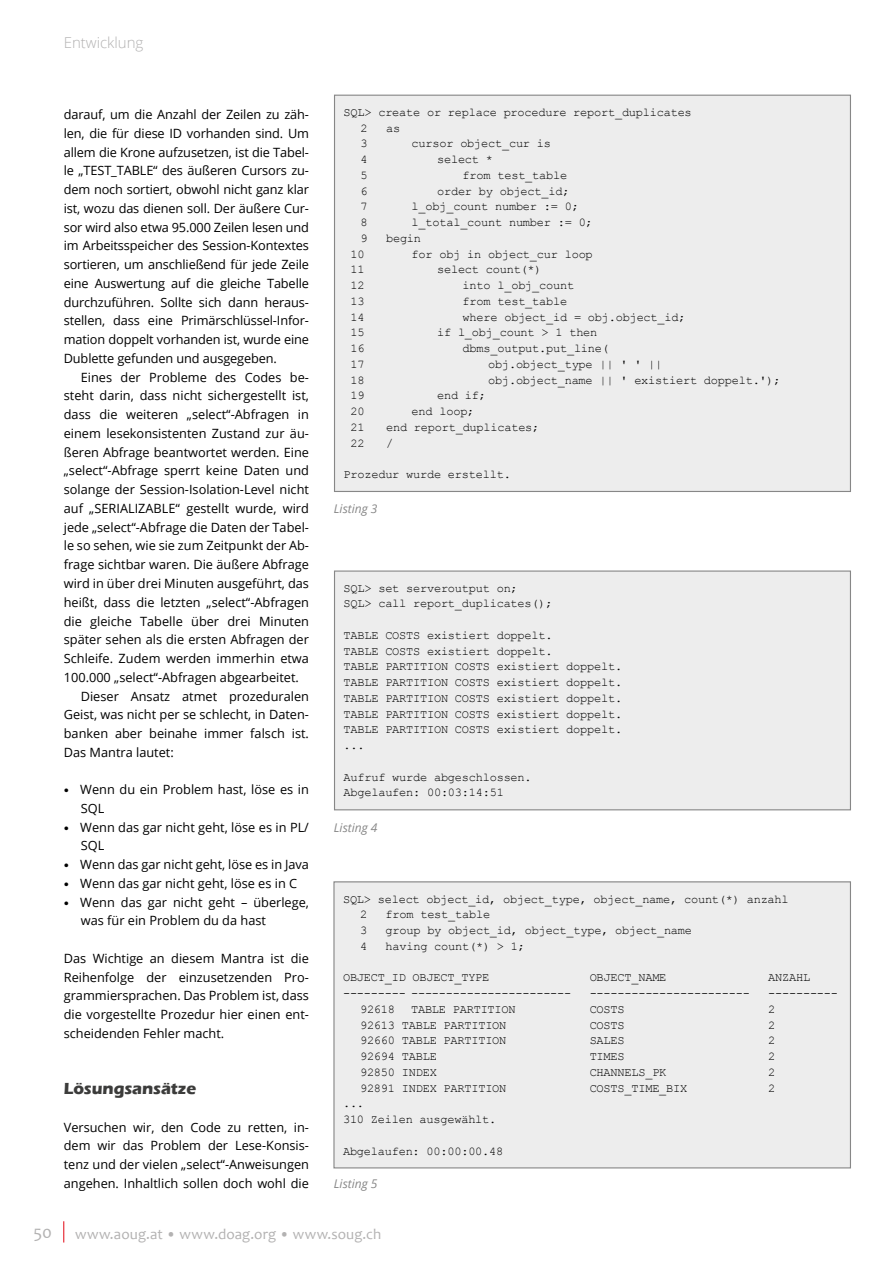
<style>
.page{position:relative;width:893px;height:1263px;background:#fff}
.page>*{position:absolute;margin:0;border:0;box-sizing:border-box;transform-origin:0 0}
.t1{font:18px "Candara";color:#b3b2b2}
.t2{font:700 16.5px "Eras ITC";letter-spacing:-.005em;color:#3c3c3b}
.t3{font:15px "Candara";letter-spacing:.01em;color:#b3b2b2}
.t4{font:300 15px "Open Sans";color:#b3b2b2}
.t5{font:12.75px/18.8px "Open Sans";color:#000;text-align:justify}
.t6{font:12px/15.8px "Courier New";letter-spacing:-.02em;color:#000}
.t7{font:italic 12px "Open Sans";color:#878787}
.s1{font-family:"Stone Serif Std";font-weight:500;font-size:10.5px}
</style>
<div class="page">
<svg style="left:63px;top:1221px;width:1px;height:21px"></svg>
<div style="left:334px;top:571px;width:516px;height:239px;background:#ededed"></div>
<div style="left:334px;top:570px;width:517px;height:240px;border:1px solid #878787"></div>
<div style="left:334px;top:95px;width:516px;height:396px;background:#ededed"></div>
<div style="left:334px;top:882px;width:516px;height:286px;background:#ededed"></div>
<div style="left:333px;top:881px;width:518px;height:287px;border:1px solid #878787"></div>
<p class="t4" style="left:64px;top:32px;width:81px">Entwicklung</p>
<p class="t5" style="left:64px;top:105px;width:247px">darauf, um die Anzahl der Zeilen zu zäh&shy;len, die für diese ID vorhanden sind. Um allem die Krone aufzusetzen, ist die Tabel&shy;le „TEST_TABLE“ des äußeren Cursors zu&shy;dem noch sortiert, obwohl nicht ganz klar ist, wozu das dienen soll. Der äußere Cur&shy;sor wird also etwa 95.000 Zeilen lesen und im Arbeitsspeicher des Session-Kontextes sortieren, um anschließend für jede Zeile eine Auswertung auf die gleiche Tabelle durchzuführen. Sollte sich dann heraus&shy;stellen, dass eine Primärschlüssel-Infor&shy;mation doppelt vorhanden ist, wurde eine Dublette gefunden und ausgegeben.</p>
<p class="t5" style="left:81px;top:367px;width:230px">Eines der Probleme des Codes be-</p>
<p class="t5" style="left:64px;top:386px;width:247px">steht darin, dass nicht sichergestellt ist,</p>
<p class="t5" style="left:64px;top:405px;width:247px">dass die weiteren „select“-Abfragen in</p>
<p class="t5" style="left:64px;top:424px;width:247px">einem lesekonsistenten Zustand zur äu-</p>
<p class="t5" style="left:64px;top:442px;width:247px">ßeren Abfrage beantwortet werden. Eine</p>
<p class="t5" style="left:64px;top:461px;width:247px">„select“-Abfrage sperrt keine Daten und</p>
<p class="t5" style="left:64px;top:480px;width:247px">solange der Session-Isolation-Level nicht</p>
<p class="t5" style="left:64px;top:499px;width:247px">auf „SERIALIZABLE“ gestellt wurde, wird</p>
<p class="t5" style="left:64px;top:517px;width:247px">jede „select“-Abfrage die Daten der Tabel-</p>
<p class="t5" style="left:64px;top:536px;width:247px">le so sehen, wie sie zum Zeitpunkt der Ab-</p>
<p class="t5" style="left:64px;top:555px;width:247px">frage sichtbar waren. Die äußere Abfrage</p>
<p class="t5" style="left:64px;top:574px;width:247px">wird in über drei Minuten ausgeführt, das</p>
<p class="t5" style="left:64px;top:592px;width:247px">heißt, dass die letzten „select“-Abfragen</p>
<p class="t5" style="left:64px;top:611px;width:247px">die gleiche Tabelle über drei Minuten</p>
<p class="t5" style="left:64px;top:630px;width:247px">später sehen als die ersten Abfragen der</p>
<p class="t5" style="left:64px;top:649px;width:247px">Schleife. Zudem werden immerhin etwa</p>
<p class="t5" style="left:64px;top:667px;width:237px">100.000 „select“-Abfragen abgearbeitet.</p>
<p class="t5" style="left:81px;top:686px;width:230px">Dieser Ansatz atmet prozeduralen</p>
<p class="t5" style="left:64px;top:705px;width:247px">Geist, was nicht per se schlecht, in Daten-</p>
<p class="t5" style="left:64px;top:724px;width:247px">banken aber beinahe immer falsch ist.</p>
<p class="t5" style="left:64px;top:742px;width:112px">Das Mantra lautet:</p>
<p class="t5" style="left:81px;top:780px;width:230px;text-indent:-17px"><span class="s1">•</span> Wenn du ein Problem hast, löse es in<br>SQL</p>
<p class="t5" style="left:81px;top:817px;width:230px;text-indent:-17px"><span class="s1">•</span> Wenn das gar nicht geht, löse es in PL/<br>SQL</p>
<p class="t5" style="left:64px;top:855px;width:247px"><span class="s1">•</span> Wenn das gar nicht geht, löse es in Java</p>
<p class="t5" style="left:64px;top:873px;width:235px"><span class="s1">•</span> Wenn das gar nicht geht, löse es in C</p>
<p class="t5" style="left:81px;top:892px;width:230px;text-indent:-17px"><span class="s1">•</span> Wenn das gar nicht geht – überlege, was für ein Problem du da hast</p>
<p class="t5" style="left:64px;top:948px;width:247px">Das Wichtige an diesem Mantra ist die Reihenfolge der einzusetzenden Pro&shy;grammiersprachen. Das Problem ist, dass die vorgestellte Prozedur hier einen ent&shy;scheidenden Fehler macht.</p>
<p class="t2" style="left:64px;top:1079px;width:134px">Lösungsansätze</p>
<p class="t5" style="left:64px;top:1117px;width:247px">Versuchen wir, den Code zu retten, in&shy;dem wir das Problem der Lese-Konsis&shy;tenz und der vielen „select“-Anweisungen angehen. Inhaltlich sollen doch wohl die</p>
<p class="t6" style="left:361px;top:104px;width:333px;text-indent:-17px">SQL&gt; create or replace procedure report_duplicates<br>2</p>
<p class="t6" style="left:386px;top:120px;width:16px">as</p>
<p class="t6" style="left:361px;top:135px;width:9px">3</p>
<p class="t6" style="left:412px;top:135px;width:141px">cursor object_cur is</p>
<p class="t6" style="left:361px;top:151px;width:9px">4</p>
<p class="t6" style="left:437px;top:151px;width:57px">select *</p>
<p class="t6" style="left:361px;top:167px;width:9px">5</p>
<p class="t6" style="left:463px;top:167px;width:106px">from test_table</p>
<p class="t6" style="left:361px;top:183px;width:9px">6</p>
<p class="t6" style="left:437px;top:183px;width:134px">order by object_id;</p>
<p class="t6" style="left:361px;top:198px;width:9px">7</p>
<p class="t6" style="left:412px;top:198px;width:169px">l_obj_count number := 0;</p>
<p class="t6" style="left:361px;top:214px;width:9px">8</p>
<p class="t6" style="left:412px;top:214px;width:183px">l_total_count number := 0;</p>
<p class="t6" style="left:361px;top:230px;width:9px">9</p>
<p class="t6" style="left:386px;top:230px;width:37px">begin</p>
<p class="t6" style="left:351px;top:246px;width:16px">10</p>
<p class="t6" style="left:412px;top:246px;width:183px">for obj in object_cur loop</p>
<p class="t6" style="left:351px;top:261px;width:16px">11</p>
<p class="t6" style="left:437px;top:261px;width:106px">select count(*)</p>
<p class="t6" style="left:351px;top:277px;width:16px">12</p>
<p class="t6" style="left:463px;top:277px;width:113px">into l_obj_count</p>
<p class="t6" style="left:351px;top:293px;width:16px">13</p>
<p class="t6" style="left:463px;top:293px;width:106px">from test_table</p>
<p class="t6" style="left:351px;top:308px;width:16px">14</p>
<p class="t6" style="left:463px;top:308px;width:224px">where object_id = obj.object_id;</p>
<p class="t6" style="left:351px;top:324px;width:16px">15</p>
<p class="t6" style="left:437px;top:324px;width:162px">if l_obj_count &gt; 1 then</p>
<p class="t6" style="left:351px;top:340px;width:16px">16</p>
<p class="t6" style="left:463px;top:340px;width:148px">dbms_output.put_line(</p>
<p class="t6" style="left:351px;top:356px;width:16px">17</p>
<p class="t6" style="left:488px;top:356px;width:176px">obj.object_type || ' ' ||</p>
<p class="t6" style="left:351px;top:371px;width:16px">18</p>
<p class="t6" style="left:488px;top:371px;width:294px">obj.object_name || ' existiert doppelt.');</p>
<p class="t6" style="left:351px;top:387px;width:16px">19</p>
<p class="t6" style="left:437px;top:387px;width:50px">end if;</p>
<p class="t6" style="left:351px;top:403px;width:16px">20</p>
<p class="t6" style="left:412px;top:403px;width:64px">end loop;</p>
<p class="t6" style="left:351px;top:419px;width:16px">21</p>
<p class="t6" style="left:386px;top:419px;width:155px">end report_duplicates;</p>
<p class="t6" style="left:351px;top:434px;width:16px">22</p>
<p class="t6" style="left:386px;top:434px;width:9px">/</p>
<p class="t6" style="left:344px;top:466px;width:169px">Prozedur wurde erstellt.</p>
<p class="t7" style="left:334px;top:500px;width:45px">Listing 3</p>
<p class="t6" style="left:344px;top:580px;width:211px">SQL&gt; set serveroutput on;<br>SQL&gt; call report_duplicates();</p>
<p class="t6" style="left:344px;top:627px;width:280px">TABLE COSTS existiert doppelt.<br>TABLE COSTS existiert doppelt.<br>TABLE PARTITION COSTS existiert doppelt.<br>TABLE PARTITION COSTS existiert doppelt.<br>TABLE PARTITION COSTS existiert doppelt.<br>TABLE PARTITION COSTS existiert doppelt.<br>TABLE PARTITION COSTS existiert doppelt. ...</p>
<p class="t6" style="left:344px;top:769px;width:190px">Aufruf wurde abgeschlossen.<br>Abgelaufen: 00:03:14:51</p>
<p class="t7" style="left:334px;top:819px;width:45px">Listing 4</p>
<p class="t6" style="left:360px;top:890px;width:430px;text-indent:-17px">SQL&gt; select object_id, object_type, object_name, count(*) anzahl<br>2</p>
<p class="t6" style="left:386px;top:906px;width:106px">from test_table</p>
<p class="t6" style="left:360px;top:922px;width:9px">3</p>
<p class="t6" style="left:386px;top:922px;width:308px">group by object_id, object_type, object_name</p>
<p class="t6" style="left:360px;top:938px;width:9px">4</p>
<p class="t6" style="left:386px;top:938px;width:141px">having count(*) &gt; 1;</p>
<p class="t6" style="left:343px;top:969px;width:148px">OBJECT_ID OBJECT_TYPE</p>
<p class="t6" style="left:590px;top:969px;width:78px">OBJECT_NAME</p>
<p class="t6" style="left:768px;top:969px;width:43px">ANZAHL</p>
<p class="t6" style="left:343px;top:985px;width:230px">--------- -----------------------</p>
<p class="t6" style="left:590px;top:985px;width:162px">-----------------------</p>
<p class="t6" style="left:768px;top:985px;width:71px">----------</p>
<p class="t6" style="left:360px;top:1001px;width:37px">92618</p>
<p class="t6" style="left:411px;top:1001px;width:106px">TABLE PARTITION</p>
<p class="t6" style="left:590px;top:1001px;width:37px">COSTS</p>
<p class="t6" style="left:768px;top:1001px;width:9px">2</p>
<p class="t6" style="left:360px;top:1016px;width:148px">92613 TABLE PARTITION</p>
<p class="t6" style="left:590px;top:1016px;width:37px">COSTS</p>
<p class="t6" style="left:768px;top:1016px;width:9px">2</p>
<p class="t6" style="left:360px;top:1032px;width:148px">92660 TABLE PARTITION</p>
<p class="t6" style="left:590px;top:1032px;width:37px">SALES</p>
<p class="t6" style="left:768px;top:1032px;width:9px">2</p>
<p class="t6" style="left:360px;top:1048px;width:78px">92694 TABLE</p>
<p class="t6" style="left:590px;top:1048px;width:37px">TIMES</p>
<p class="t6" style="left:768px;top:1048px;width:9px">2</p>
<p class="t6" style="left:360px;top:1064px;width:78px">92850 INDEX</p>
<p class="t6" style="left:590px;top:1064px;width:78px">CHANNELS_PK</p>
<p class="t6" style="left:768px;top:1064px;width:9px">2</p>
<p class="t6" style="left:360px;top:1079px;width:148px">92891 INDEX PARTITION</p>
<p class="t6" style="left:590px;top:1079px;width:99px">COSTS_TIME_BIX</p>
<p class="t6" style="left:768px;top:1079px;width:9px">2</p>
<p class="t6" style="left:343px;top:1095px;width:155px">...<br>310 Zeilen ausgewählt.</p>
<p class="t6" style="left:343px;top:1142px;width:162px">Abgelaufen: 00:00:00.48</p>
<p class="t7" style="left:334px;top:1175px;width:45px">Listing 5</p>
<h1 class="t1" style="left:33px;top:1221px;width:20px">50</h1>
<p class="t3" style="left:75px;top:1224px;width:308px">www.aoug.at • www.doag.org • www.soug.ch</p>
</div>
